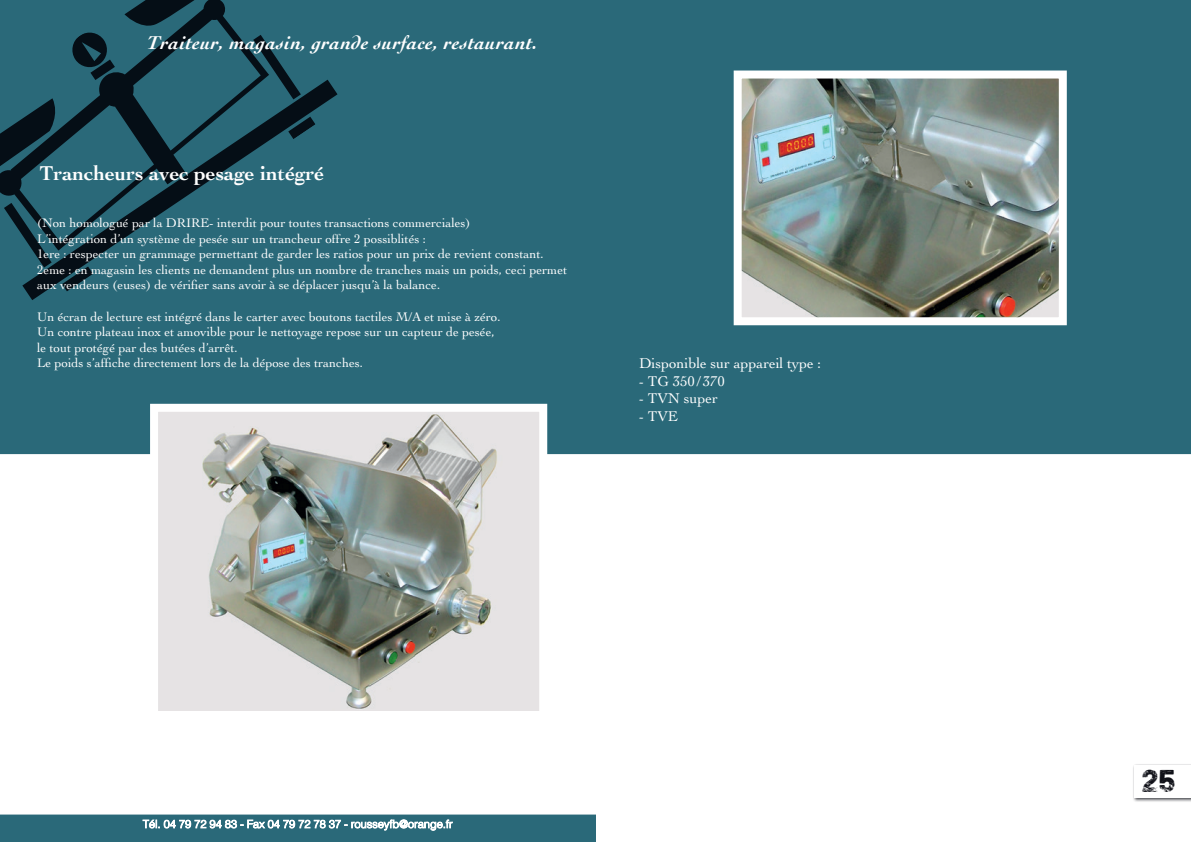
<style>
.page{position:relative;width:1191px;height:842px;background:#fff}
.page>*{position:absolute;margin:0;border:0;box-sizing:border-box;transform-origin:0 0}
.t1{font:25.4px "Plane Crash";color:#101118}
.t2{font:700 21px "Cochin";color:#fff}
.t3{font:italic 700 19.5px "Cochin";letter-spacing:.02em;color:#fff}
.t4{font:14.8px "Cochin";color:#fff}
.t5{font:13px/15.6px "Cochin";color:#fff}
</style>
<div class="page">
<div style="left:0;top:0;width:1191px;height:454px;background:#2a6979"></div>
<img style="left:159px;top:413px;width:379px;height:297px">
<img style="left:742px;top:80px;width:315px;height:236px">
<div style="left:733px;top:71px;width:333px;height:254px;border:8px solid #fff"></div>
<svg style="left:0;top:0;width:337px;height:300px;background:#225664"></svg>
<svg style="left:0;top:814px;width:596px;height:28px;background:#3e7786"></svg>
<div style="left:1132px;top:763px;width:59px;height:39px;background:#101118;opacity:.75"></div>
<div style="left:1134px;top:765px;width:57px;height:33px;background:#fff"></div>
<h3 class="t3" style="left:147px;top:31px;width:391px">Traiteur, magasin, grande surface, restaurant.</h3>
<h2 class="t2" style="left:40px;top:160px;width:286px">Trancheurs avec pesage intégré</h2>
<p class="t5" style="left:37px;top:215px;width:531px">(Non homologué par la DRIRE- interdit pour toutes transactions commerciales)<br>L’intégration d’un système de pesée sur un trancheur offre 2 possiblités :<br>1ere : respecter un grammage permettant de garder les ratios pour un prix de revient constant.<br>2eme : en magasin les clients ne demandent plus un nombre de tranches mais un poids, ceci permet aux vendeurs (euses) de vérifier sans avoir à se déplacer jusqu’à la balance.</p>
<p class="t5" style="left:37px;top:308px;width:465px">Un écran de lecture est intégré dans le carter avec boutons tactiles M/A et mise à zéro.<br>Un contre plateau inox et amovible pour le nettoyage repose sur un capteur de pesée, le tout protégé par des butées d’arrêt.<br>Le poids s’affiche directement lors de la dépose des tranches.</p>
<p class="t4" style="left:639px;top:355px;width:183px">Disponible sur appareil type :</p>
<p class="t4" style="left:639px;top:372px;width:87px">- TG 350/370</p>
<p class="t4" style="left:639px;top:390px;width:80px">- TVN super</p>
<p class="t4" style="left:639px;top:408px;width:40px">- TVE</p>
<h1 class="t1" style="left:1141px;top:770px;width:36px">25</h1>
</div>
